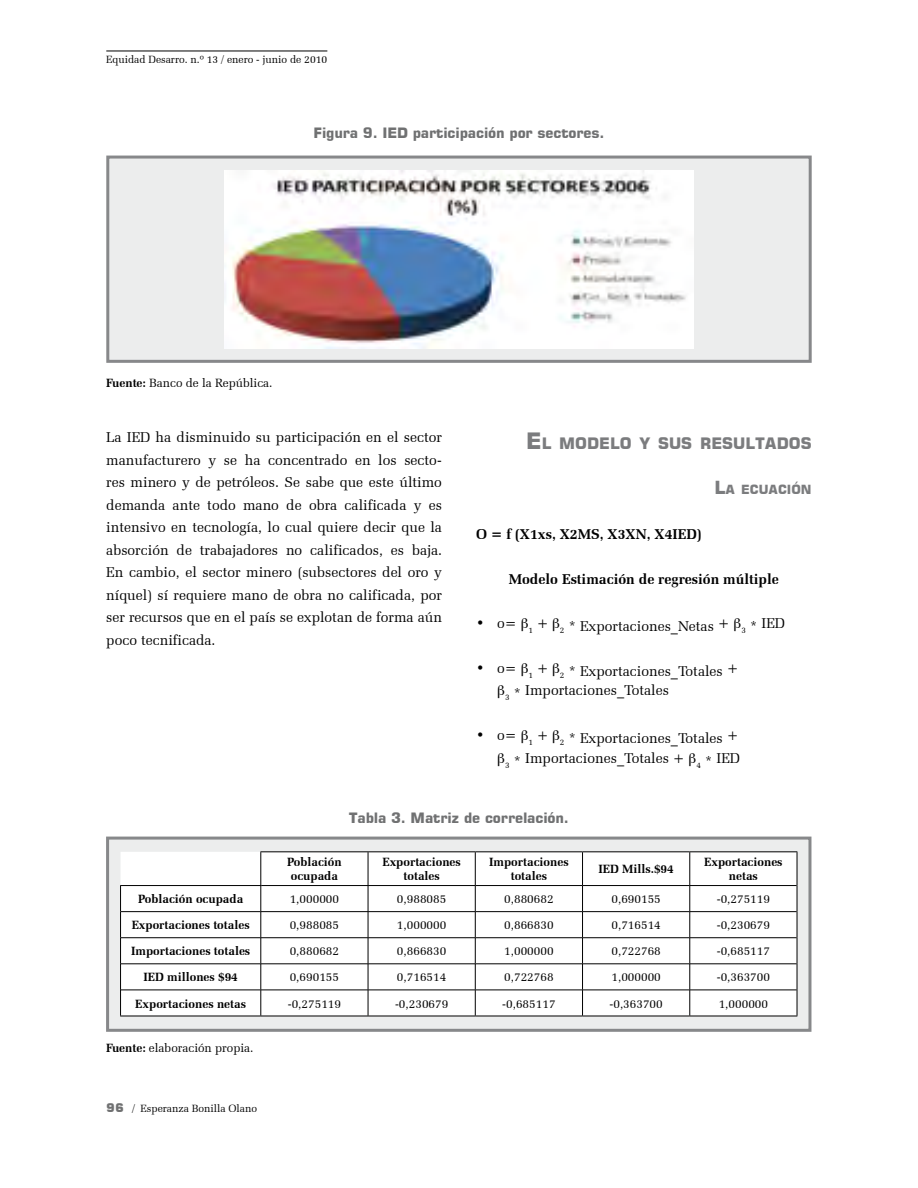
<style>
.page{position:relative;width:918px;height:1188px;background:#fff}
.page>*{position:absolute;margin:0;border:0;box-sizing:border-box;transform-origin:0 0}
.t1{font:700 15.75px "Square 721 BT";color:#7b7c7e}
.t2{font:14.25px/22.5px "Zapf Elliptical 711 BT";color:#000;text-align:justify}
.t3{font:700 14.25px "Square 721 BT";letter-spacing:-.01em;color:#707172}
.t4{font:700 14.25px "Zapf Elliptical 711 BT";color:#000}
.t5{font:700 12.6px "Square 721 BT";color:#7b7c7e}
.t6{font:12px "Zapf Elliptical 711 BT";color:#000}
.t7{font:700 12px/14.4px "Zapf Elliptical 711 BT";color:#000;text-align:center}
.t8{font:10.5px "Zapf Elliptical 711 BT";color:#000}
.s1{font-weight:700}
.s2{font-size:22.5px}
.s3{font-size:18px}
.s4{font-family:"Square 721 Blk";font-size:12px;color:#707172}
</style>
<div class="page">
<hr style="left:106px;top:51px;width:221px;height:1px;background:#000">
<div style="left:106px;top:837px;width:705px;height:195px;background:#eceded;border:3px solid #87888a"></div>
<div style="left:121px;top:852px;width:676px;height:164px;background:#fff"></div>
<hr style="left:260px;top:851px;width:108px;height:1px;background:#000">
<hr style="left:368px;top:851px;width:107px;height:1px;background:#000">
<hr style="left:475px;top:851px;width:108px;height:1px;background:#000">
<hr style="left:583px;top:851px;width:107px;height:1px;background:#000">
<hr style="left:690px;top:851px;width:107px;height:1px;background:#000">
<hr style="left:797px;top:852px;width:1px;height:34px;background:#000">
<svg style="left:120px;top:886px;width:1px;height:130px"></svg>
<svg style="left:797px;top:886px;width:1px;height:130px"></svg>
<hr style="left:368px;top:852px;width:1px;height:33px;background:#000">
<hr style="left:475px;top:852px;width:1px;height:33px;background:#000">
<hr style="left:582px;top:852px;width:1px;height:33px;background:#000">
<hr style="left:690px;top:852px;width:1px;height:33px;background:#000">
<hr style="left:261px;top:885px;width:107px;height:1px;background:#000">
<hr style="left:368px;top:885px;width:107px;height:1px;background:#000">
<hr style="left:475px;top:885px;width:108px;height:1px;background:#000">
<hr style="left:583px;top:885px;width:107px;height:1px;background:#000">
<hr style="left:690px;top:885px;width:107px;height:1px;background:#000">
<hr style="left:121px;top:911px;width:140px;height:1px;background:#000">
<hr style="left:261px;top:911px;width:107px;height:1px;background:#000">
<hr style="left:368px;top:911px;width:107px;height:1px;background:#000">
<hr style="left:475px;top:911px;width:108px;height:1px;background:#000">
<hr style="left:583px;top:911px;width:107px;height:1px;background:#000">
<hr style="left:690px;top:911px;width:107px;height:1px;background:#000">
<hr style="left:121px;top:937px;width:140px;height:1px;background:#000">
<hr style="left:261px;top:937px;width:107px;height:1px;background:#000">
<hr style="left:368px;top:937px;width:107px;height:1px;background:#000">
<hr style="left:475px;top:937px;width:108px;height:1px;background:#000">
<hr style="left:583px;top:937px;width:107px;height:1px;background:#000">
<hr style="left:690px;top:937px;width:107px;height:1px;background:#000">
<hr style="left:121px;top:964px;width:140px;height:1px;background:#000">
<hr style="left:261px;top:964px;width:107px;height:1px;background:#000">
<hr style="left:368px;top:964px;width:107px;height:1px;background:#000">
<hr style="left:475px;top:964px;width:108px;height:1px;background:#000">
<hr style="left:583px;top:964px;width:107px;height:1px;background:#000">
<hr style="left:690px;top:964px;width:107px;height:1px;background:#000">
<hr style="left:121px;top:990px;width:140px;height:1px;background:#000">
<hr style="left:261px;top:990px;width:107px;height:1px;background:#000">
<svg style="left:261px;top:886px;width:1px;height:130px"></svg>
<hr style="left:368px;top:990px;width:107px;height:1px;background:#000">
<svg style="left:368px;top:886px;width:1px;height:130px"></svg>
<hr style="left:475px;top:990px;width:108px;height:1px;background:#000">
<svg style="left:475px;top:886px;width:1px;height:130px"></svg>
<hr style="left:583px;top:990px;width:107px;height:1px;background:#000">
<svg style="left:582px;top:886px;width:1px;height:130px"></svg>
<hr style="left:690px;top:990px;width:107px;height:1px;background:#000">
<svg style="left:690px;top:886px;width:1px;height:130px"></svg>
<hr style="left:120px;top:1016px;width:141px;height:1px;background:#000">
<hr style="left:261px;top:1016px;width:107px;height:1px;background:#000">
<hr style="left:368px;top:1016px;width:107px;height:1px;background:#000">
<hr style="left:475px;top:1016px;width:108px;height:1px;background:#000">
<hr style="left:583px;top:1016px;width:107px;height:1px;background:#000">
<hr style="left:690px;top:1016px;width:107px;height:1px;background:#000">
<hr style="left:260px;top:852px;width:1px;height:33px;background:#000">
<hr style="left:120px;top:885px;width:141px;height:1px;background:#000">
<div style="left:106px;top:156px;width:706px;height:207px;background:#eceded;border:3px solid #87888a"></div>
<img style="left:224px;top:170px;width:470px;height:178px">
<p class="t8" style="left:106px;top:53px;width:223px">Equidad Desarro. n.º 13 / enero - junio de 2010</p>
<p class="t3" style="left:313px;top:125px;width:293px">Figura 9. IED participación por sectores.</p>
<p class="t6" style="left:106px;top:376px;width:168px"><span class="s1">Fuente:</span> Banco de la República.</p>
<p class="t2" style="left:106px;top:426px;width:337px">La IED ha disminuido su participación en el sector manufacturero y se ha concentrado en los secto&shy;res minero y de petróleos. Se sabe que este último demanda ante todo mano de obra calificada y es intensivo en tecnología, lo cual quiere decir que la absorción de trabajadores no calificados, es baja.<br>En cambio, el sector minero (subsectores del oro y níquel) sí requiere mano de obra no calificada, por ser recursos que en el país se explotan de forma aún poco tecnificada.</p>
<p class="t1" style="left:526px;top:433px;width:287px"><span class="s2">E</span> L MODELO Y SUS RESULTADOS</p>
<p class="t5" style="left:715px;top:481px;width:99px"><span class="s3">L</span>A ECUACIÓN</p>
<p class="t4" style="left:476px;top:525px;width:227px">O = f (X1xs, X2MS, X3XN, X4IED)</p>
<p class="t4" style="left:509px;top:570px;width:272px">Modelo Estimación de regresión múltiple</p>
<p class="t2" style="left:476px;top:615px;width:311px">• o= <sub>1</sub> + <sub>2</sub> * Exportaciones_Netas + <sub>3</sub> * IED</p>
<p class="t2" style="left:505px;top:661px;width:235px;line-height:19.5px;text-indent:-29px">• o= <sub>1</sub> + <sub>2</sub> * Exportaciones_Totales +<br><sub>3</sub> * Importaciones_Totales</p>
<p class="t2" style="left:476px;top:729px;width:266px;line-height:19.5px;text-align:right">• o= <sub>1</sub> + <sub>2</sub> * Exportaciones_Totales +<br><sub>3</sub> * Importaciones_Totales + <sub>4</sub> * IED</p>
<p class="t3" style="left:349px;top:809px;width:222px">Tabla 3. Matriz de correlación.</p>
<p class="t7" style="left:287px;top:855px;width:56px">Población ocupada</p>
<p class="t7" style="left:382px;top:855px;width:80px">Exportaciones totales</p>
<p class="t7" style="left:489px;top:855px;width:81px">Importaciones totales</p>
<p class="t7" style="left:599px;top:862px;width:77px">IED Mills.$94</p>
<p class="t7" style="left:704px;top:855px;width:80px">Exportaciones netas</p>
<p class="t7" style="left:138px;top:892px;width:107px">Población ocupada</p>
<p class="t6" style="left:290px;top:892px;width:51px">1,000000</p>
<p class="t6" style="left:397px;top:892px;width:51px">0,988085</p>
<p class="t6" style="left:504px;top:892px;width:51px">0,880682</p>
<p class="t6" style="left:611px;top:892px;width:51px">0,690155</p>
<p class="t6" style="left:717px;top:892px;width:55px">-0,275119</p>
<p class="t7" style="left:132px;top:918px;width:120px">Exportaciones totales</p>
<p class="t6" style="left:290px;top:918px;width:51px">0,988085</p>
<p class="t6" style="left:397px;top:918px;width:51px">1,000000</p>
<p class="t6" style="left:504px;top:918px;width:51px">0,866830</p>
<p class="t6" style="left:611px;top:918px;width:51px">0,716514</p>
<p class="t6" style="left:717px;top:918px;width:55px">-0,230679</p>
<p class="t7" style="left:131px;top:944px;width:121px">Importaciones totales</p>
<p class="t6" style="left:290px;top:944px;width:51px">0,880682</p>
<p class="t6" style="left:397px;top:944px;width:51px">0,866830</p>
<p class="t6" style="left:504px;top:944px;width:51px">1,000000</p>
<p class="t6" style="left:611px;top:944px;width:51px">0,722768</p>
<p class="t6" style="left:717px;top:944px;width:55px">-0,685117</p>
<p class="t7" style="left:143px;top:970px;width:96px">IED millones $94</p>
<p class="t6" style="left:290px;top:970px;width:51px">0,690155</p>
<p class="t6" style="left:397px;top:970px;width:51px">0,716514</p>
<p class="t6" style="left:504px;top:970px;width:51px">0,722768</p>
<p class="t6" style="left:611px;top:970px;width:51px">1,000000</p>
<p class="t6" style="left:717px;top:970px;width:55px">-0,363700</p>
<p class="t7" style="left:135px;top:996px;width:112px">Exportaciones netas</p>
<p class="t6" style="left:288px;top:996px;width:55px">-0,275119</p>
<p class="t6" style="left:395px;top:996px;width:55px">-0,230679</p>
<p class="t6" style="left:502px;top:996px;width:55px">-0,685117</p>
<p class="t6" style="left:610px;top:996px;width:55px">-0,363700</p>
<p class="t6" style="left:719px;top:996px;width:51px">1,000000</p>
<p class="t6" style="left:106px;top:1041px;width:149px"><span class="s1">Fuente:</span> elaboración propia.</p>
<p class="t8" style="left:106px;top:1102px;width:152px"><span class="s4">96</span> / Esperanza Bonilla Olano</p>
</div>
